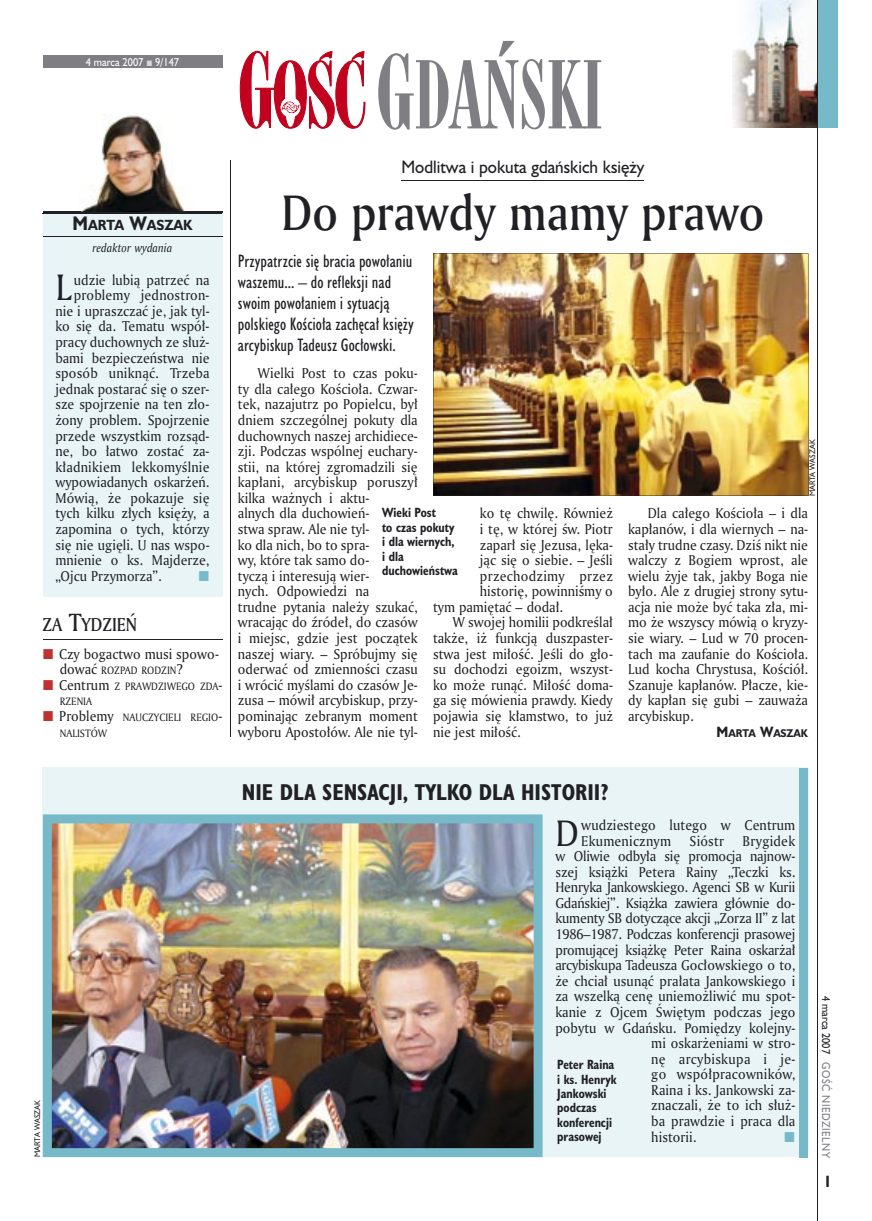
<style>
.page{position:relative;width:872px;height:1221px;background:#fff}
.page>*{position:absolute;margin:0;border:0;box-sizing:border-box;transform-origin:0 0}
.t1{font:90px "Modern 735 PL";color:#7f7e83;scale:.9 1}
.t2{font:48px "Amerigo Md PL";color:#212125;scale:.9 1}
.t3{font:35.55px "Amerigo PL";color:#212125;scale:.94 1}
.t4{font:700 21px "Humanst 521 Cn PL";color:#212125}
.t5{font:18px "Amerigo Md PL";color:#212125;scale:.9 1}
.t6{font:16.5px/21px "Humanst 521 Cn PL";color:#212125}
.t7{font:16.5px "Humanst 521 PL";color:#212125;scale:.94 1}
.t8{font:700 15px "Humanst 521 Cn PL";color:#212125;scale:.94 1}
.t9{font:13.8px/15.6px "Amerigo PL";color:#212125;scale:.94 1}
.t10{font:13.8px "Amerigo PL";letter-spacing:.02em;color:#212125;scale:.94 1}
.t11{font:13.8px "Amerigo PL";letter-spacing:.025em;color:#212125;scale:.94 1}
.t12{font:700 13.5px "Humanst 521 PL";color:#212125;scale:.9 1}
.t13{font:700 12.3px/14.4px "Humanst 521 Cn PL";color:#212125;scale:.94 1}
.t14{font:italic 11.7px "Amerigo PL";color:#212125;scale:.94 1}
.t15{font:10.5px "Humanst 521 PL";color:#fff;scale:.9 1}
.t16{font:10.5px "Humanst 521 PL";letter-spacing:.05em;color:#7f7e83;scale:.9 1}
.t17{font:10.5px "Humanst 521 PL";color:#212125;scale:.9 1}
.t18{font:10.35px/15.6px "Amerigo PL";color:#212125;scale:.94 1}
.t19{font:700 10.35px "Humanst 521 PL";color:#212125;scale:.9 1}
.t20{font:7.5px "Humanst 521 PL";color:#212125;scale:.94 1}
.s1{font-size:18px}
.s2{font-size:24px}
.s3{font-size:13.8px}
.s4{font-size:97.5px}
</style>
<div class="page">
<hr style="left:230px;top:160px;width:1px;height:576px;background:#212125">
<div style="left:43px;top:213px;width:179px;height:383px;background:#e9f4f6"></div>
<img style="left:732px;top:0;width:85px;height:128px">
<svg style="left:240px;top:51px;width:125px;height:78px"></svg>
<div style="left:43px;top:55px;width:179px;height:13px;background:#7f7e83"></div>
<div style="left:818px;top:0;width:19px;height:128px;background:#76baca"></div>
<hr style="left:817px;top:0;width:1px;height:1220px;background:#212125">
<div style="left:43px;top:767px;width:765px;height:383px;background:#e9f4f6"></div>
<img style="left:43px;top:814px;width:499px;height:342px">
<div style="left:799px;top:767px;width:9px;height:390px;background:#76baca"></div>
<hr style="left:43px;top:639px;width:179px;height:1px;background:#212125">
<hr style="left:401px;top:180px;width:243px;height:1px;background:#212125">
<hr style="left:43px;top:211px;width:179px;height:2px;background:#212125">
<hr style="left:43px;top:214px;width:179px;height:1px;background:#212125">
<hr style="left:43px;top:236px;width:179px;height:1px;background:#212125">
<img style="left:81px;top:114px;width:104px;height:98px">
<img style="left:433px;top:253px;width:375px;height:242px">
<p class="t15" style="left:86px;top:55px;width:105px">4 marca 2007 9/147</p>
<p class="t12" style="left:73px;top:216px;width:135px"><span class="s1">M</span>ARTA <span class="s1">W</span>ASZAK</p>
<p class="t14" style="left:93px;top:240px;width:86px">redaktor wydania</p>
<h3 class="t3" style="left:55px;top:264px;width:19px">L</h3>
<p class="t9" style="left:74px;top:271px;width:146px">udzie lubią patrzeć na</p>
<p class="t9" style="left:74px;top:287px;width:146px">problemy jednostron-</p>
<p class="t9" style="left:55px;top:303px;width:165px">nie i upraszczać je, jak tyl-</p>
<p class="t9" style="left:55px;top:318px;width:165px">ko się da. Tematu współ-</p>
<p class="t9" style="left:55px;top:334px;width:165px">pracy duchownych ze służ-</p>
<p class="t9" style="left:55px;top:349px;width:165px">bami bezpieczeństwa nie</p>
<p class="t9" style="left:55px;top:365px;width:165px">sposób uniknąć. Trzeba</p>
<p class="t9" style="left:55px;top:380px;width:165px">jednak postarać się o szer-</p>
<p class="t9" style="left:55px;top:396px;width:165px">sze spojrzenie na ten zło-</p>
<p class="t9" style="left:55px;top:412px;width:165px">żony problem. Spojrzenie</p>
<p class="t9" style="left:55px;top:427px;width:165px">przede wszystkim rozsąd-</p>
<p class="t9" style="left:55px;top:443px;width:165px">ne, bo łatwo zostać za-</p>
<p class="t9" style="left:55px;top:458px;width:165px">kładnikiem lekkomyślnie</p>
<p class="t9" style="left:55px;top:474px;width:165px">wypowiadanych oskarżeń.</p>
<p class="t9" style="left:55px;top:489px;width:165px">Mówią, że pokazuje się</p>
<p class="t9" style="left:55px;top:505px;width:165px">tych kilku złych księży, a</p>
<p class="t9" style="left:55px;top:521px;width:165px">zapomina o tych, którzy</p>
<p class="t9" style="left:55px;top:536px;width:165px">się nie ugięli. U nas wspo-</p>
<p class="t9" style="left:55px;top:552px;width:165px">mnienie o ks. Majderze,</p>
<p class="t9" style="left:55px;top:567px;width:115px">„Ojcu Przymorza”.</p>
<h3 class="t5" style="left:43px;top:612px;width:107px">ZA <span class="s2">T</span>YDZIEŃ</h3>
<p class="t9" style="left:59px;top:645px;width:171px">Czy bogactwo musi spowo-</p>
<p class="t18" style="left:59px;top:662px;width:175px"><span class="s3">dować</span> ROZPAD RODZIN<span class="s3">?<br>Centrum</span> Z PRAWDZIWEGO ZDA<span class="s3">-<br></span>RZENIA<br><span class="s3">Problemy</span> NAUCZYCIELI REGIO<span class="s3">-<br></span>NALISTÓW</p>
<h1 class="t1" style="left:376px;top:40px;width:254px"><span class="s4">G</span>DAŃSKI</h1>
<p class="t7" style="left:401px;top:156px;width:260px">Modlitwa i pokuta gdańskich księży</p>
<h2 class="t2" style="left:281px;top:180px;width:538px">Do prawdy mamy prawo</h2>
<p class="t6" style="left:238px;top:250px;width:177px">Przypatrzcie się bracia powołaniu waszemu... – do refleksji nad swoim powołaniem i sytuacją polskiego Kościoła zachęcał księży arcybiskup Tadeusz Gocłowski.</p>
<p class="t9" style="left:238px;top:365px;width:193px;text-indent:20px">Wielki Post to czas poku&shy;ty dla całego Kościoła. Czwar&shy;tek, nazajutrz po Popielcu, był dniem szczególnej pokuty dla duchownych naszej archidiece&shy;zji. Podczas wspólnej euchary&shy;stii, na której zgromadzili się kapłani, arcybiskup poruszył kilka ważnych i aktu-<br>alnych dla duchowień-<br>stwa spraw. Ale nie tyl-<br>ko dla nich, bo to spra-<br>wy, które tak samo do-<br>tyczą i interesują wier-<br>nych. Odpowiedzi na<br>trudne pytania należy szukać, wracając do źródeł, do czasów i miejsc, gdzie jest początek naszej wiary. – Spróbujmy się oderwać od zmienności czasu i wrócić myślami do czasów Je&shy;zusa – mówił arcybiskup, przy&shy;pominając zebranym moment wyboru Apostołów. Ale nie tyl-</p>
<p class="t9" style="left:480px;top:505px;width:143px">ko tę chwilę. Również</p>
<p class="t9" style="left:480px;top:521px;width:143px">i tę, w której św. Piotr</p>
<p class="t9" style="left:480px;top:536px;width:143px">zaparł się Jezusa, lęka-</p>
<p class="t9" style="left:480px;top:552px;width:143px">jąc się o siebie. – Jeśli</p>
<p class="t10" style="left:480px;top:566px;width:143px">przechodzimy przez</p>
<p class="t9" style="left:480px;top:583px;width:143px">historię, powinniśmy o</p>
<p class="t9" style="left:433px;top:598px;width:140px">tym pamiętać – dodał.</p>
<p class="t9" style="left:452px;top:614px;width:172px">W swojej homilii podkreślał</p>
<p class="t9" style="left:433px;top:630px;width:193px">także, iż funkcją duszpaster-</p>
<p class="t9" style="left:433px;top:645px;width:193px">stwa jest miłość. Jeśli do gło-</p>
<p class="t9" style="left:433px;top:661px;width:193px">su dochodzi egoizm, wszyst-</p>
<p class="t9" style="left:433px;top:676px;width:193px">ko może runąć. Miłość doma-</p>
<p class="t9" style="left:433px;top:692px;width:193px">ga się mówienia prawdy. Kiedy</p>
<p class="t9" style="left:433px;top:707px;width:193px">pojawia się kłamstwo, to już</p>
<p class="t9" style="left:433px;top:723px;width:95px">nie jest miłość.</p>
<p class="t13" style="left:382px;top:505px;width:82px">Wieki Post<br>to czas pokuty i dla wiernych, i dla duchowieństwa</p>
<p class="t20" style="left:807px;top:496px;width:62px;rotate:-90deg">MARTA WASZAK</p>
<p class="t9" style="left:628px;top:505px;width:193px;text-align:justify;text-indent:20px">Dla całego Kościoła – i dla kapłanów, i dla wiernych – na&shy;stały trudne czasy. Dziś nikt nie walczy z Bogiem wprost, ale wielu żyje tak, jakby Boga nie było. Ale z drugiej strony sytu&shy;acja nie może być taka zła, mi&shy;mo że wszyscy mówią o kryzy&shy;sie wiary. – Lud w 70 procen&shy;tach ma zaufanie do Kościoła.<br>Lud kocha Chrystusa, Kościół.<br>Szanuje kapłanów. Płacze, kie&shy;dy kapłan się gubi – zauważa arcybiskup.</p>
<p class="t19" style="left:716px;top:725px;width:103px"><span class="s3">M</span>ARTA <span class="s3">W</span>ASZAK</p>
<p class="t20" style="left:32px;top:1156px;width:62px;rotate:-90deg">MARTA WASZAK</p>
<h3 class="t4" style="left:242px;top:778px;width:368px">NIE DLA SENSACJI, TYLKO DLA HISTORII?</h3>
<h3 class="t3" style="left:555px;top:809px;width:27px">D</h3>
<p class="t9" style="left:581px;top:816px;width:229px">wudziestego lutego w Centrum<br>Ekumenicznym</p>
<p class="t9" style="left:689px;top:832px;width:38px">Sióstr</p>
<p class="t9" style="left:742px;top:832px;width:57px">Brygidek</p>
<p class="t9" style="left:555px;top:848px;width:257px">w Oliwie odbyła się promocja najnow-</p>
<p class="t9" style="left:555px;top:863px;width:257px">szej książki Petera Rainy „Teczki ks.</p>
<p class="t9" style="left:555px;top:879px;width:257px">Henryka Jankowskiego. Agenci SB w Kurii</p>
<p class="t9" style="left:555px;top:894px;width:257px">Gdańskiej”. Książka zawiera głównie do-</p>
<p class="t9" style="left:555px;top:910px;width:257px">kumenty SB dotyczące akcji „Zorza II” z lat</p>
<p class="t9" style="left:555px;top:925px;width:257px">1986–1987. Podczas konferencji prasowej</p>
<p class="t9" style="left:555px;top:941px;width:257px">promującej książkę Peter Raina oskarżał</p>
<p class="t9" style="left:555px;top:957px;width:257px">arcybiskupa Tadeusza Gocłowskiego o to,</p>
<p class="t9" style="left:555px;top:972px;width:257px">że chciał usunąć prałata Jankowskiego i</p>
<p class="t9" style="left:555px;top:988px;width:257px">za wszelką cenę uniemożliwić mu spot-</p>
<p class="t9" style="left:555px;top:1003px;width:257px">kanie z Ojcem Świętym podczas jego</p>
<p class="t9" style="left:555px;top:1019px;width:257px">pobytu w Gdańsku. Pomiędzy kolejny-</p>
<p class="t9" style="left:651px;top:1034px;width:155px">mi oskarżeniami w stro-</p>
<p class="t11" style="left:651px;top:1049px;width:155px">nę arcybiskupa i je-</p>
<p class="t10" style="left:651px;top:1064px;width:155px">go współpracowników,</p>
<p class="t9" style="left:651px;top:1081px;width:155px">Raina i ks. Jankowski za-</p>
<p class="t9" style="left:651px;top:1097px;width:155px">znaczali, że to ich służ-</p>
<p class="t9" style="left:651px;top:1112px;width:155px">ba prawdzie i praca dla</p>
<p class="t9" style="left:651px;top:1128px;width:50px">historii.</p>
<p class="t13" style="left:557px;top:1056px;width:65px">Peter Raina i ks. Henryk<br>Jankowski podczas konferencji prasowej</p>
<p class="t17" style="left:833px;top:995px;width:66px;rotate:90deg">4 marca 2007</p>
<p class="t16" style="left:833px;top:1062px;width:108px;rotate:90deg">GOŚĆ NIEDZIELNY</p>
<p class="t8" style="left:825px;top:1171px;width:6px">I</p>
</div>
